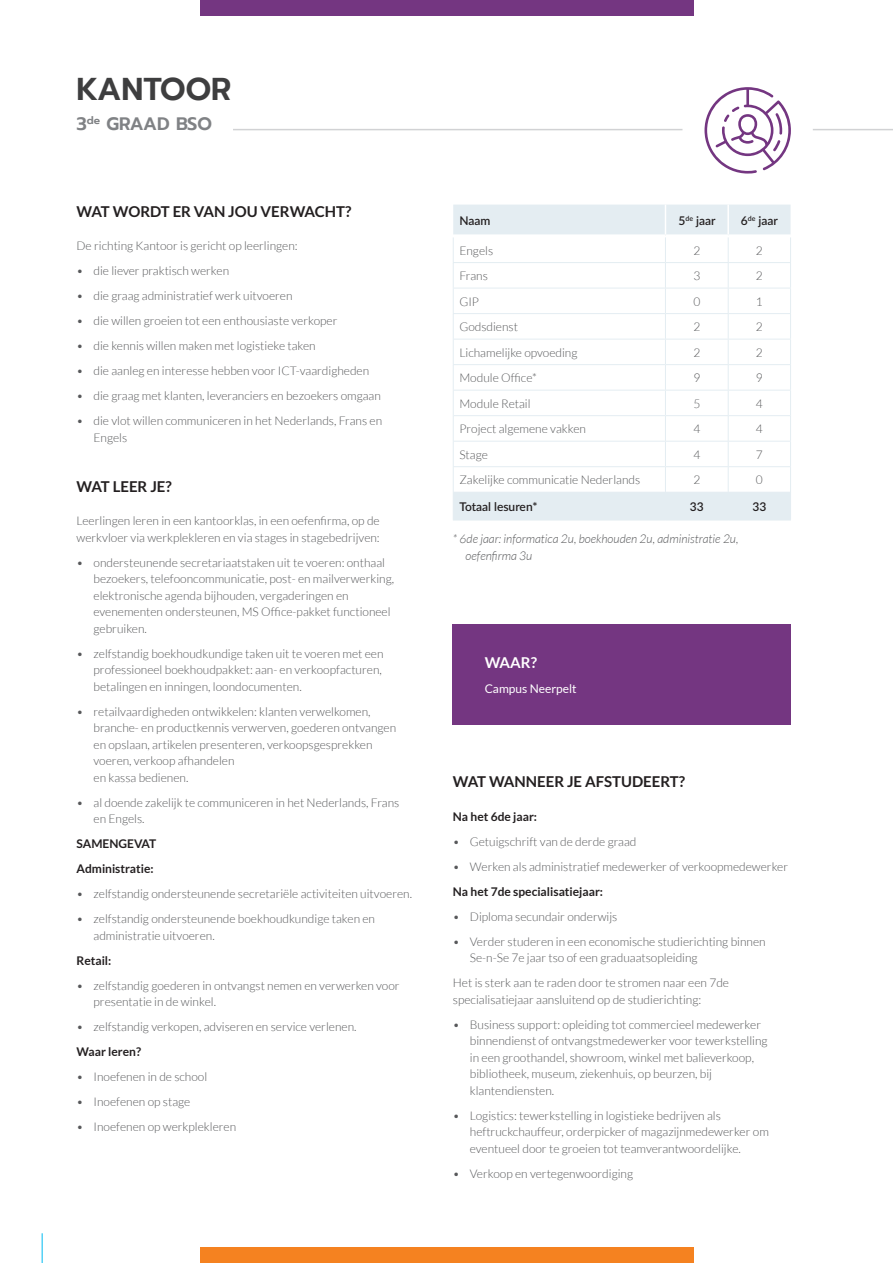
<style>
.page{position:relative;width:893px;height:1263px;background:#fff}
.page>*{position:absolute;margin:0;border:0;box-sizing:border-box;transform-origin:0 0}
.t1{font:600 31.5px "Prompt";letter-spacing:-.005em;color:#3e3e3f}
.t2{font:600 18px "Prompt";letter-spacing:-.02em;color:#808285}
.t3{font:700 15px "Lato";color:#231f20}
.t4{font:700 15px "Lato";color:#fff}
.t5{font:300 12px/16.5px "Lato";color:#57585a}
.t6{font:700 12px/25px "Lato";color:#231f20}
.t7{font:italic 300 12px/16.5px "Lato";color:#57585a}
.t8{font:600 12px "Lato";color:#231f20}
.t9{font:12px "Lato";color:#fff}
</style>
<div class="page">
<div style="left:200px;top:1247px;width:493px;height:16px;background:#f58220"></div>
<div style="left:200px;top:0;width:493px;height:15px;background:#743681"></div>
<hr style="left:42px;top:1233px;width:1px;height:30px;background:#00baf1">
<hr style="left:233px;top:129px;width:449px;height:1px;background:#d1d2d4">
<hr style="left:813px;top:129px;width:80px;height:1px;background:#d1d2d4">
<svg style="left:453px;top:205px;width:338px;height:315px"></svg>
<hr style="left:453px;top:520px;width:212px;height:1px;background:#e4edf2">
<hr style="left:665px;top:520px;width:63px;height:1px;background:#e4edf2">
<hr style="left:728px;top:520px;width:63px;height:1px;background:#e4edf2">
<hr style="left:454px;top:415px;width:211px;height:1px;background:#e4edf2">
<hr style="left:665px;top:415px;width:63px;height:1px;background:#e4edf2">
<hr style="left:728px;top:415px;width:62px;height:1px;background:#e4edf2">
<hr style="left:454px;top:492px;width:211px;height:1px;background:#e4edf2">
<hr style="left:665px;top:492px;width:63px;height:1px;background:#e4edf2">
<hr style="left:728px;top:492px;width:62px;height:1px;background:#e4edf2">
<svg style="left:704px;top:87px;width:87px;height:87px"></svg>
<div style="left:453px;top:624px;width:338px;height:101px;background:#743681"></div>
<h1 class="t1" style="left:77px;top:66px;width:156px">KANTOOR</h1>
<h2 class="t2" style="left:77px;top:111px;width:137px">3<sup>de</sup> GRAAD BSO</h2>
<p class="t3" style="left:77px;top:203px;width:276px">WAT WORDT ER VAN JOU VERWACHT?</p>
<p class="t5" style="left:77px;top:238px;width:223px">De richting Kantoor is gericht op leerlingen:</p>
<p class="t5" style="left:77px;top:263px;width:154px">• die liever praktisch werken</p>
<p class="t5" style="left:77px;top:288px;width:218px">• die graag administratief werk uitvoeren</p>
<p class="t5" style="left:77px;top:313px;width:262px">• die willen groeien tot een enthousiaste verkoper</p>
<p class="t5" style="left:77px;top:338px;width:241px">• die kennis willen maken met logistieke taken</p>
<p class="t5" style="left:77px;top:363px;width:294px">• die aanleg en interesse hebben voor ICT-vaardigheden</p>
<p class="t5" style="left:77px;top:388px;width:306px">• die graag met klanten, leveranciers en bezoekers omgaan</p>
<p class="t5" style="left:94px;top:413px;width:290px;text-indent:-17px">• die vlot willen communiceren in het Nederlands, Frans en<br>Engels</p>
<p class="t3" style="left:77px;top:478px;width:97px">WAT LEER JE?</p>
<p class="t5" style="left:77px;top:513px;width:305px">Leerlingen leren in een kantoorklas, in een oefenfirma, op de werkvloer via werkplekleren en via stages in stagebedrijven:</p>
<p class="t5" style="left:94px;top:554px;width:302px;text-indent:-17px">• ondersteunende secretariaatstaken uit te voeren: onthaal bezoekers, telefooncommunicatie, post- en mailverwerking, elektronische agenda bijhouden, vergaderingen en evenementen ondersteunen, MS Office-pakket functioneel gebruiken.</p>
<p class="t5" style="left:94px;top:645px;width:292px;text-indent:-17px">• zelfstandig boekhoudkundige taken uit te voeren met een professioneel boekhoudpakket: aan- en verkoopfacturen, betalingen en inningen, loondocumenten.</p>
<p class="t5" style="left:94px;top:703px;width:304px;text-indent:-17px">• retailvaardigheden ontwikkelen: klanten verwelkomen, branche- en productkennis verwerven, goederen ontvangen en opslaan, artikelen presenteren, verkoopsgesprekken voeren, verkoop afhandelen<br>en kassa bedienen.</p>
<p class="t5" style="left:94px;top:794px;width:307px;text-indent:-17px">• al doende zakelijk te communiceren in het Nederlands, Frans en Engels.</p>
<p class="t6" style="left:77px;top:831px;width:81px">SAMENGEVAT<br>Administratie:</p>
<p class="t5" style="left:77px;top:886px;width:337px">• zelfstandig ondersteunende secretariële activiteiten uitvoeren.</p>
<p class="t5" style="left:94px;top:911px;width:283px;text-indent:-17px">• zelfstandig ondersteunende boekhoudkundige taken en administratie uitvoeren.</p>
<p class="t6" style="left:77px;top:948px;width:36px">Retail:</p>
<p class="t5" style="left:94px;top:977px;width:308px;text-indent:-17px">• zelfstandig goederen in ontvangst nemen en verwerken voor presentatie in de winkel.</p>
<p class="t5" style="left:77px;top:1019px;width:281px">• zelfstandig verkopen, adviseren en service verlenen.</p>
<p class="t6" style="left:77px;top:1039px;width:66px">Waar leren?</p>
<p class="t5" style="left:77px;top:1069px;width:132px">• Inoefenen in de school</p>
<p class="t5" style="left:77px;top:1094px;width:115px">• Inoefenen op stage</p>
<p class="t5" style="left:77px;top:1119px;width:161px">• Inoefenen op werkplekleren</p>
<p class="t8" style="left:459px;top:212px;width:33px">Naam</p>
<p class="t8" style="left:678px;top:212px;width:39px">5<sup>de</sup> jaar</p>
<p class="t8" style="left:741px;top:212px;width:39px">6<sup>de</sup> jaar</p>
<p class="t5" style="left:459px;top:242px;width:35px">Engels</p>
<p class="t5" style="left:693px;top:242px;width:8px">2</p>
<p class="t5" style="left:756px;top:242px;width:8px">2</p>
<p class="t5" style="left:459px;top:268px;width:30px">Frans</p>
<p class="t5" style="left:693px;top:268px;width:8px">3</p>
<p class="t5" style="left:756px;top:268px;width:8px">2</p>
<p class="t5" style="left:459px;top:293px;width:21px">GIP</p>
<p class="t5" style="left:693px;top:293px;width:8px">0</p>
<p class="t5" style="left:756px;top:293px;width:8px">1</p>
<p class="t5" style="left:459px;top:319px;width:60px">Godsdienst</p>
<p class="t5" style="left:693px;top:319px;width:8px">2</p>
<p class="t5" style="left:756px;top:319px;width:8px">2</p>
<p class="t5" style="left:459px;top:344px;width:120px">Lichamelijke opvoeding</p>
<p class="t5" style="left:693px;top:344px;width:8px">2</p>
<p class="t5" style="left:756px;top:344px;width:8px">2</p>
<p class="t5" style="left:459px;top:370px;width:79px">Module Office*</p>
<p class="t5" style="left:693px;top:370px;width:8px">9</p>
<p class="t5" style="left:756px;top:370px;width:8px">9</p>
<p class="t5" style="left:459px;top:395px;width:73px">Module Retail</p>
<p class="t5" style="left:693px;top:395px;width:8px">5</p>
<p class="t5" style="left:756px;top:395px;width:8px">4</p>
<p class="t5" style="left:459px;top:421px;width:128px">Project algemene vakken</p>
<p class="t5" style="left:693px;top:421px;width:8px">4</p>
<p class="t5" style="left:756px;top:421px;width:8px">4</p>
<p class="t5" style="left:459px;top:446px;width:30px">Stage</p>
<p class="t5" style="left:693px;top:446px;width:8px">4</p>
<p class="t5" style="left:756px;top:446px;width:8px">7</p>
<p class="t5" style="left:459px;top:472px;width:182px">Zakelijke communicatie Nederlands</p>
<p class="t5" style="left:693px;top:472px;width:8px">2</p>
<p class="t5" style="left:756px;top:472px;width:8px">0</p>
<p class="t8" style="left:459px;top:498px;width:80px">Totaal lesuren*</p>
<p class="t8" style="left:690px;top:498px;width:15px">33</p>
<p class="t8" style="left:752px;top:498px;width:15px">33</p>
<p class="t7" style="left:466px;top:531px;width:274px;text-indent:-13px">* 6de jaar: informatica 2u, boekhouden 2u, administratie 2u, oefenfirma 3u</p>
<p class="t4" style="left:485px;top:654px;width:54px">WAAR?</p>
<p class="t9" style="left:485px;top:682px;width:93px">Campus Neerpelt</p>
<p class="t3" style="left:453px;top:773px;width:234px">WAT WANNEER JE AFSTUDEERT?</p>
<p class="t6" style="left:453px;top:803px;width:86px">Na het 6de jaar:</p>
<p class="t5" style="left:453px;top:833px;width:185px">• Getuigschrift van de derde graad</p>
<p class="t5" style="left:453px;top:858px;width:337px">• Werken als administratief medewerker of verkoopmedewerker</p>
<p class="t6" style="left:453px;top:878px;width:152px">Na het 7de specialisatiejaar:</p>
<p class="t5" style="left:453px;top:908px;width:166px">• Diploma secundair onderwijs</p>
<p class="t5" style="left:470px;top:933px;width:297px;text-indent:-17px">• Verder studeren in een economische studierichting binnen<br>Se-n-Se 7e jaar tso of een graduaatsopleiding</p>
<p class="t5" style="left:453px;top:975px;width:278px">Het is sterk aan te raden door te stromen naar een 7de specialisatiejaar aansluitend op de studierichting:</p>
<p class="t5" style="left:470px;top:1016px;width:299px;text-indent:-17px">• Business support: opleiding tot commercieel medewerker binnendienst of ontvangstmedewerker voor tewerkstelling in een groothandel, showroom, winkel met balieverkoop, bibliotheek, museum, ziekenhuis, op beurzen, bij klantendiensten.</p>
<p class="t5" style="left:470px;top:1107px;width:300px;text-indent:-17px">• Logistics: tewerkstelling in logistieke bedrijven als heftruckchauffeur, orderpicker of magazijnmedewerker om eventueel door te groeien tot teamverantwoordelijke.</p>
<p class="t5" style="left:453px;top:1165px;width:182px">• Verkoop en vertegenwoordiging</p>
</div>
